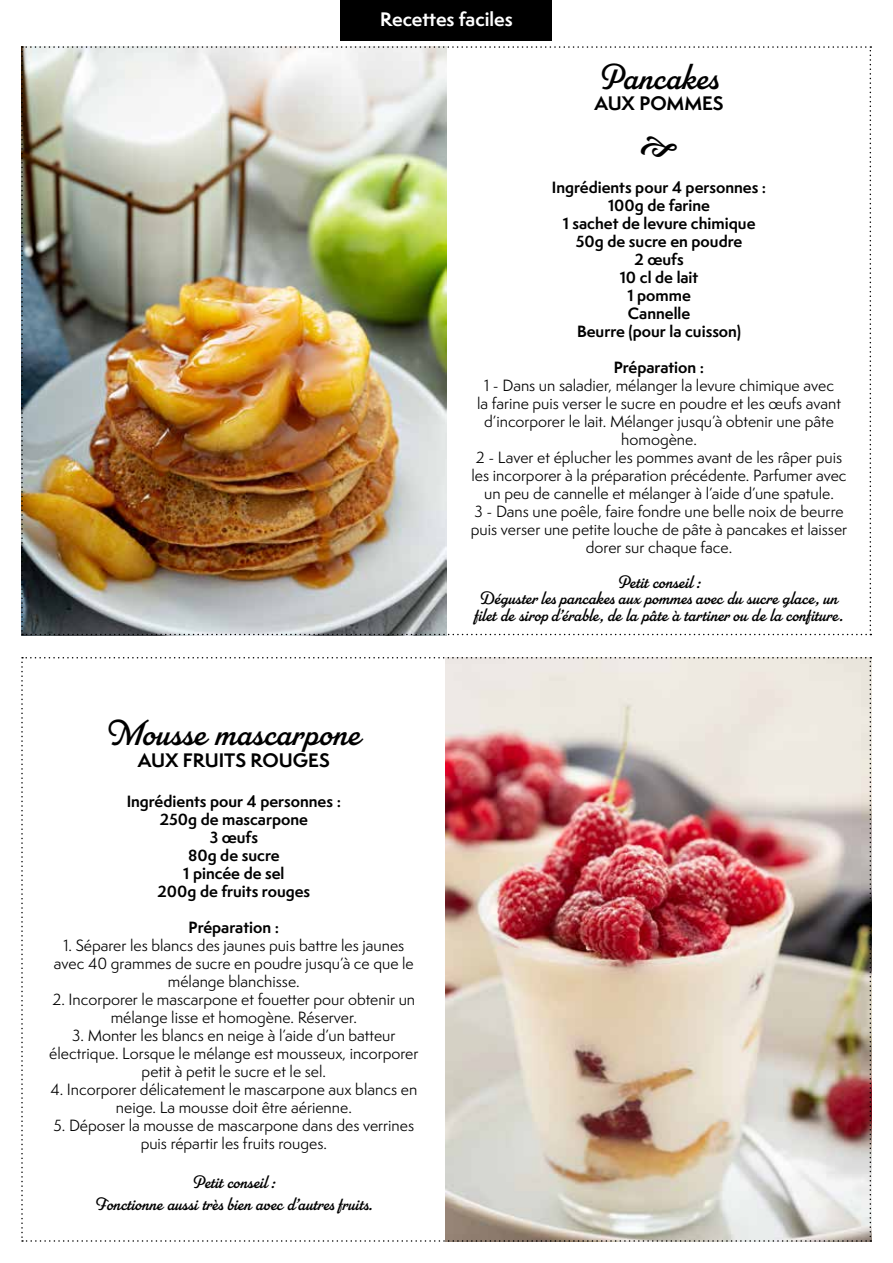
<style>
.page{position:relative;width:893px;height:1263px;background:#fff}
.page>*{position:absolute;margin:0;border:0;box-sizing:border-box;transform-origin:0 0}
.t1{font:36px "Parkside";color:#000}
.t2{font:18px/16.5px "Parkside";color:#000;text-align:center}
.t3{font:700 18px "Semplicita Pro";color:#000}
.t4{font:700 18px "Semplicita Pro";color:#fff}
.t5{font:15px/18px "Semplicita Pro";color:#000;text-align:center}
.t6{font:700 15px/18px "Semplicita Pro";color:#000;text-align:center}
</style>
<div class="page">
<img style="left:21px;top:657px;width:850px;height:585px">
<div style="left:341px;top:0;width:211px;height:40px;background:#000"></div>
<img style="left:21px;top:46px;width:850px;height:589px">
<p class="t4" style="left:380px;top:6px;width:134px">Recettes faciles</p>
<h1 class="t1" style="left:598px;top:56px;width:123px">Pancakes</h1>
<p class="t3" style="left:594px;top:90px;width:131px">AUX POMMES</p>
<h1 class="t1" style="left:104px;top:712px;width:258px">Mousse mascarpone</h1>
<p class="t3" style="left:138px;top:747px;width:193px">AUX FRUITS ROUGES</p>
<p class="t6" style="left:127px;top:792px;width:216px">Ingrédients pour 4 personnes :<br>250g de mascarpone<br>3 œufs<br>80g de sucre<br>1 pincée de sel<br>200g de fruits rouges</p>
<p class="t6" style="left:189px;top:918px;width:92px">Préparation :</p>
<p class="t5" style="left:54px;top:936px;width:361px">1. Séparer les blancs des jaunes puis battre les jaunes avec 40 grammes de sucre en poudre jusqu’à ce que le mélange blanchisse.</p>
<p class="t5" style="left:53px;top:990px;width:364px">2. Incorporer le mascarpone et fouetter pour obtenir un mélange lisse et homogène. Réserver.</p>
<p class="t5" style="left:49px;top:1026px;width:371px">3. Monter les blancs en neige à l’aide d’un batteur électrique. Lorsque le mélange est mousseux, incorporer petit à petit le sucre et le sel.</p>
<p class="t5" style="left:51px;top:1080px;width:368px">4. Incorporer délicatement le mascarpone aux blancs en neige. La mousse doit être aérienne.</p>
<p class="t5" style="left:54px;top:1116px;width:362px">5. Déposer la mousse de mascarpone dans des verrines puis répartir les fruits rouges.</p>
<p class="t2" style="left:94px;top:1171px;width:281px;line-height:21.6px">Petit conseil :<br>Fonctionne aussi très bien avec d’autres fruits.</p>
<p class="t6" style="left:552px;top:178px;width:216px">Ingrédients pour 4 personnes :<br>100g de farine<br>1 sachet de levure chimique<br>50g de sucre en poudre<br>2 œufs<br>10 cl de lait<br>1 pomme<br>Cannelle<br>Beurre (pour la cuisson)</p>
<p class="t6" style="left:614px;top:358px;width:92px">Préparation :</p>
<p class="t5" style="left:471px;top:376px;width:378px">1 - Dans un saladier, mélanger la levure chimique avec<br>la farine puis verser le sucre en poudre et les œufs avant d’incorporer le lait. Mélanger jusqu’à obtenir une pâte homogène.<br>2 - Laver et éplucher les pommes avant de les râper puis les incorporer à la préparation précédente. Parfumer avec un peu de cannelle et mélanger à l’aide d’une spatule.<br>3 - Dans une poêle, faire fondre une belle noix de beurre puis verser une petite louche de pâte à pancakes et laisser dorer sur chaque face.</p>
<p class="t2" style="left:474px;top:573px;width:372px">Petit conseil :<br>Déguster les pancakes aux pommes avec du sucre glace, un filet de sirop d’érable, de la pâte à tartiner ou de la confiture.</p>
</div>
